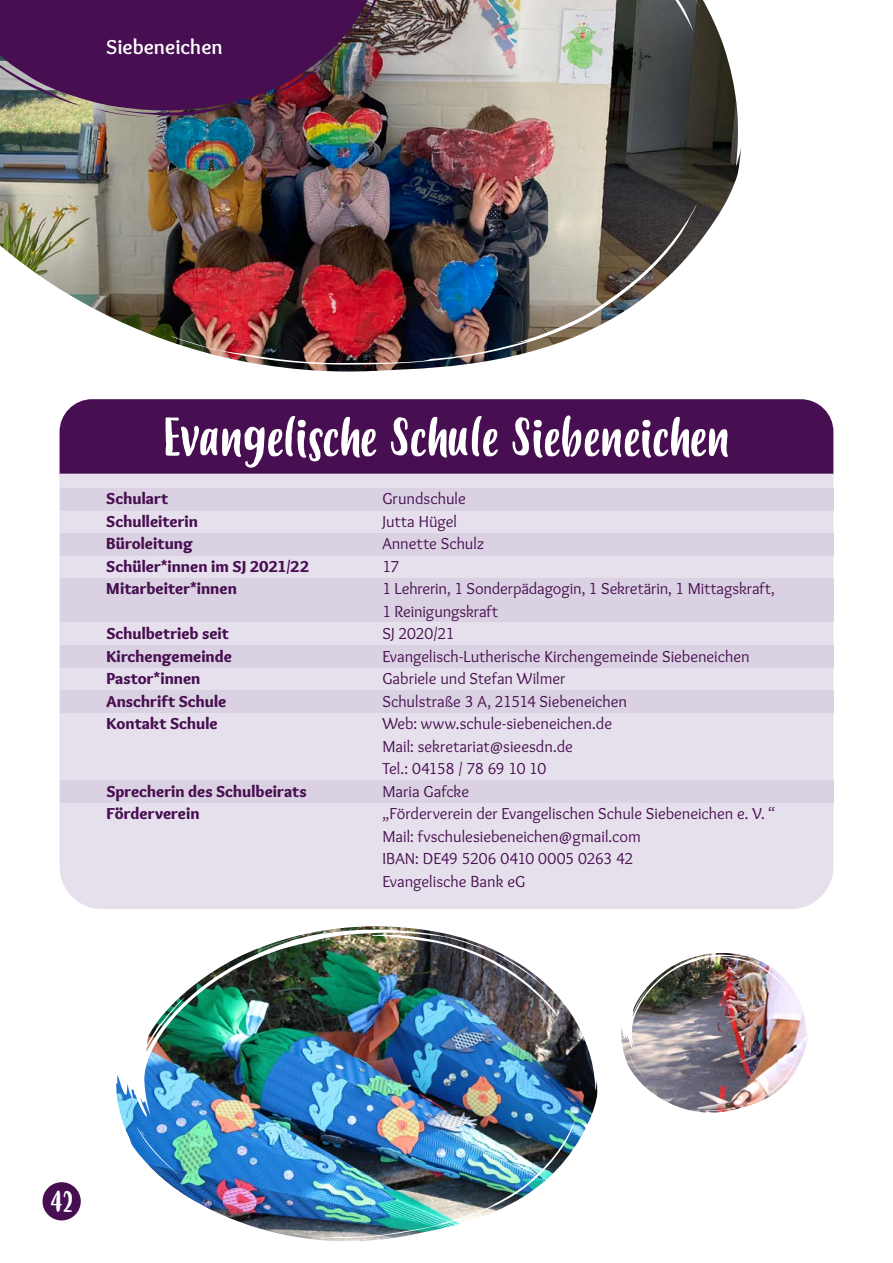
<style>
.page{position:relative;width:893px;height:1263px;background:#fff}
.page>*{position:absolute;margin:0;border:0;box-sizing:border-box;transform-origin:0 0}
.t1{font:52.5px "Budidaya";color:#fff}
.t2{font:28.5px "Budidaya";color:#fff}
.t3{font:700 21px "Overlock";color:#fff}
.t4{font:16.5px/22.5px "Overlock";color:#470f51}
.t5{font:900 16.5px "Overlock";letter-spacing:.005em;color:#470f51}
</style>
<div class="page">
<div style="left:43px;top:1182px;width:38px;height:38px;background:#470f51;border-radius:50%"></div>
<img style="left:0;top:0;width:741px;height:372px">
<img style="left:0;top:0;width:389px;height:117px">
<div style="left:60px;top:399px;width:773px;height:75px;background:#470f51"></div>
<div style="left:60px;top:474px;width:773px;height:435px;background:#e6e0ec"></div>
<div style="left:60px;top:488px;width:773px;height:23px;background:#dad2e2"></div>
<div style="left:60px;top:578px;width:773px;height:44px;background:#dad2e2"></div>
<div style="left:60px;top:646px;width:773px;height:22px;background:#dad2e2"></div>
<div style="left:60px;top:691px;width:773px;height:22px;background:#dad2e2"></div>
<div style="left:60px;top:781px;width:773px;height:22px;background:#dad2e2"></div>
<div style="left:60px;top:533px;width:773px;height:23px;background:#dad2e2"></div>
<img style="left:116px;top:926px;width:481px;height:315px">
<img style="left:123px;top:928px;width:364px;height:190px">
<img style="left:621px;top:953px;width:186px;height:160px">
<img style="left:624px;top:954px;width:141px;height:96px">
<p class="t3" style="left:106px;top:35px;width:118px">Siebeneichen</p>
<h1 class="t1" style="left:163px;top:408px;width:569px">Evangelische Schule Siebeneichen</h1>
<p class="t5" style="left:106px;top:488px;width:64px">Schulart</p>
<p class="t4" style="left:382px;top:487px;width:85px">Grundschule</p>
<p class="t5" style="left:106px;top:511px;width:93px">Schulleiterin</p>
<p class="t4" style="left:382px;top:510px;width:76px">Jutta Hügel</p>
<p class="t5" style="left:106px;top:533px;width:88px">Büroleitung</p>
<p class="t4" style="left:382px;top:532px;width:104px">Annette Schulz</p>
<p class="t5" style="left:106px;top:556px;width:204px">Schüler*innen im SJ 2021/22</p>
<p class="t4" style="left:382px;top:555px;width:19px">17</p>
<p class="t5" style="left:106px;top:578px;width:132px">Mitarbeiter*innen</p>
<p class="t4" style="left:382px;top:577px;width:394px">1 Lehrerin, 1 Sonderpädagogin, 1 Sekretärin, 1 Mittagskraft,<br>1 Reinigungskraft</p>
<p class="t5" style="left:106px;top:623px;width:124px">Schulbetrieb seit</p>
<p class="t4" style="left:382px;top:622px;width:74px">SJ 2020/21</p>
<p class="t5" style="left:106px;top:646px;width:127px">Kirchengemeinde</p>
<p class="t4" style="left:382px;top:645px;width:369px">Evangelisch-Lutherische Kirchengemeinde Siebeneichen</p>
<p class="t5" style="left:106px;top:668px;width:96px">Pastor*innen</p>
<p class="t4" style="left:382px;top:667px;width:185px">Gabriele und Stefan Wilmer</p>
<p class="t5" style="left:106px;top:691px;width:122px">Anschrift Schule</p>
<p class="t4" style="left:382px;top:690px;width:246px">Schulstraße 3 A, 21514 Siebeneichen</p>
<p class="t5" style="left:106px;top:713px;width:113px">Kontakt Schule</p>
<p class="t4" style="left:382px;top:712px;width:231px">Web: www.schule-siebeneichen.de<br>Mail: sekretariat@sieesdn.de<br>Tel.: 04158 / 78 69 10 10</p>
<p class="t5" style="left:106px;top:781px;width:202px">Sprecherin des Schulbeirats</p>
<p class="t4" style="left:382px;top:780px;width:88px">Maria Gafcke</p>
<p class="t5" style="left:106px;top:803px;width:95px">Förderverein</p>
<p class="t4" style="left:382px;top:803px;width:394px">„Förderverein der Evangelischen Schule Siebeneichen e. V. “ Mail: fvschulesiebeneichen@gmail.com<br>IBAN: DE49 5206 0410 0005 0263 42<br>Evangelische Bank eG</p>
<h2 class="t2" style="left:51px;top:1186px;width:23px">42</h2>
</div>
